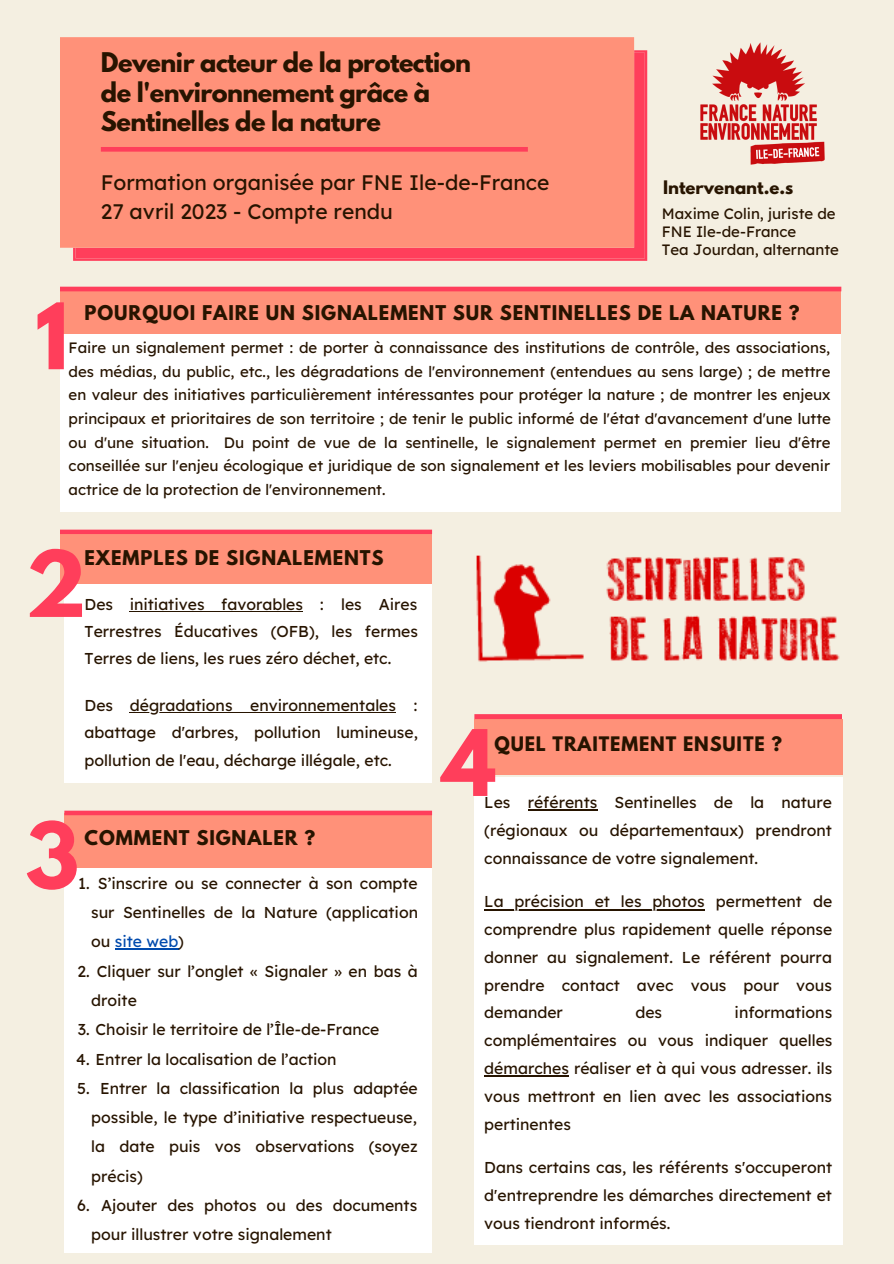
<style>
.page{position:relative;width:894px;height:1264px;background:#fff}
.page>*{position:absolute;margin:0;border:0;box-sizing:border-box;transform-origin:0 0}
.t1{font:700 81px "League Spartan";color:#ff3e5b}
.t2{font:700 24px "League Spartan";letter-spacing:-.02em;color:#271400}
.t3{font:21px "Lexend Deca";color:#271400}
.t4{font:700 18px "League Spartan";letter-spacing:.05em;color:#271400}
.t5{font:700 17.7px "League Spartan";letter-spacing:.05em;color:#271400}
.t6{font:700 16.5px "League Spartan";color:#271400}
.t7{font:15.75px/27.8px "Lexend Deca";color:#271400;text-align:justify}
.t8{font:15px/23.7px "Lexend Deca";color:#271400;text-align:justify}
.s1{color:#004aad}
</style>
<div class="page">
<div style="left:0;top:0;width:893px;height:1263px;background:#f4efe1"></div>
<svg style="left:73px;top:50px;width:574px;height:211px;fill:#ff3e5b"></svg>
<div style="left:60px;top:37px;width:574px;height:211px;background:#ff9179"></div>
<div style="left:60px;top:288px;width:780px;height:223px;background:#fff"></div>
<div style="left:60px;top:288px;width:780px;height:46px;background:#ff9179"></div>
<hr style="left:60px;top:287px;width:781px;height:4px;background:#ff3e5b">
<svg style="left:101px;top:147px;width:426px;height:5px"></svg>
<div style="left:64px;top:535px;width:367px;height:247px;background:#fff"></div>
<div style="left:60px;top:532px;width:371px;height:51px;background:#ff9179"></div>
<svg style="left:60px;top:529px;width:372px;height:5px"></svg>
<img style="left:700px;top:42px;width:125px;height:123px">
<div style="left:65px;top:813px;width:367px;height:439px;background:#fff"></div>
<div style="left:64px;top:813px;width:367px;height:54px;background:#ff9179"></div>
<svg style="left:64px;top:810px;width:368px;height:5px"></svg>
<img style="left:476px;top:555px;width:363px;height:107px">
<hr style="left:130px;top:610px;width:173px;height:1px;background:#271400">
<hr style="left:130px;top:712px;width:266px;height:1px;background:#271400">
<hr style="left:115px;top:948px;width:63px;height:1px;background:#004aad">
<div style="left:474px;top:776px;width:368px;height:468px;background:#fff"></div>
<div style="left:474px;top:719px;width:368px;height:55px;background:#ff9179"></div>
<svg style="left:474px;top:714px;width:367px;height:5px"></svg>
<hr style="left:527px;top:809px;width:70px;height:2px;background:#271400">
<hr style="left:484px;top:908px;width:220px;height:2px;background:#271400">
<hr style="left:484px;top:1075px;width:85px;height:1px;background:#271400">
<p class="t2" style="left:101px;top:51px;width:372px">Devenir acteur de la protection</p>
<p class="t2" style="left:101px;top:80px;width:331px">de l'environnement grâce à</p>
<p class="t2" style="left:101px;top:109px;width:282px">Sentinelles de la nature</p>
<p class="t3" style="left:101px;top:169px;width:450px">Formation organisée par FNE Ile-de-France</p>
<p class="t3" style="left:101px;top:198px;width:293px">27 avril 2023 - Compte rendu</p>
<p class="t6" style="left:662px;top:179px;width:132px">Intervenant.e.s</p>
<p class="t8" style="left:661px;top:202px;width:175px">Maxime Colin, juriste de</p>
<p class="t8" style="left:661px;top:220px;width:136px">FNE Ile-de-France</p>
<p class="t8" style="left:661px;top:238px;width:179px">Tea Jourdan, alternante</p>
<p class="t1" style="left:35px;top:296px;width:35px">1</p>
<p class="t4" style="left:85px;top:303px;width:716px">POURQUOI FAIRE UN SIGNALEMENT SUR SENTINELLES DE LA NATURE ?</p>
<p class="t8" style="left:69px;top:335px;width:763px">Faire un signalement permet : de porter à connaissance des institutions de contrôle, des associations, des médias, du public, etc., les dégradations de l'environnement (entendues au sens large) ; de mettre en valeur des initiatives particulièrement intéressantes pour protéger la nature ; de montrer les enjeux principaux et prioritaires de son territoire ; de tenir le public informé de l'état d'avancement d'une lutte ou d'une situation. Du point de vue de la sentinelle, le signalement permet en premier lieu d'être conseillée sur l'enjeu écologique et juridique de son signalement et les leviers mobilisables pour devenir actrice de la protection de l'environnement.</p>
<p class="t1" style="left:25px;top:544px;width:63px">2</p>
<p class="t4" style="left:85px;top:548px;width:300px">EXEMPLES DE SIGNALEMENTS</p>
<p class="t7" style="left:85px;top:590px;width:335px;line-height:27.2px">Des initiatives favorables : les Aires Terrestres Éducatives (OFB), les fermes Terres de liens, les rues zéro déchet, etc.</p>
<p class="t7" style="left:85px;top:691px;width:335px;line-height:27.2px">Des dégradations environnementales : abattage d'arbres, pollution lumineuse, pollution de l'eau, décharge illégale, etc.</p>
<p class="t1" style="left:25px;top:815px;width:55px">3</p>
<p class="t4" style="left:85px;top:828px;width:232px">COMMENT SIGNALER ?</p>
<p class="t7" style="left:91px;top:868px;width:328px;line-height:29.2px;text-indent:7px">S’inscrire ou se connecter à son compte sur Sentinelles de la Nature (application ou <span class="s1">site web</span>)</p>
<p class="t7" style="left:91px;top:956px;width:322px;line-height:29.2px;text-indent:-14px">2. Cliquer sur l’onglet « Signaler » en bas à droite</p>
<p class="t7" style="left:78px;top:1015px;width:303px">3. Choisir le territoire de l’Î le-de-France</p>
<p class="t7" style="left:76px;top:1044px;width:262px">4. Entrer la localisation de l’action</p>
<p class="t7" style="left:91px;top:1073px;width:328px;line-height:29.2px;text-indent:9px">Entrer la classification la plus adaptée possible, le type d’initiative respectueuse, la date puis vos observations (soyez précis)</p>
<p class="t7" style="left:91px;top:1190px;width:327px;line-height:29.2px;text-indent:10px">Ajouter des photos ou des documents pour illustrer votre signalement</p>
<p class="t7" style="left:78px;top:869px;width:13px">1.</p>
<p class="t7" style="left:77px;top:1074px;width:14px">5.</p>
<p class="t7" style="left:77px;top:1191px;width:14px">6.</p>
<p class="t1" style="left:442px;top:723px;width:55px">4</p>
<p class="t5" style="left:494px;top:735px;width:289px">QUEL TRAITEMENT ENSUITE ?</p>
<p class="t7" style="left:484px;top:788px;width:349px">Les référents Sentinelles de la nature (régionaux ou départementaux) prendront connaissance de votre signalement.</p>
<p class="t7" style="left:484px;top:887px;width:349px">La précision et les photos permettent de comprendre plus rapidement quelle réponse donner au signalement. Le référent pourra prendre contact avec vous pour vous demander</p>
<p class="t7" style="left:484px;top:998px;width:349px;text-indent:250px">informations complémentaires ou vous indiquer quelles démarches réaliser et à qui vous adresser. ils vous mettront en lien avec les associations pertinentes</p>
<p class="t7" style="left:484px;top:1153px;width:349px">Dans certains cas, les référents s'occuperont d'entreprendre les démarches directement et vous tiendront informés.</p>
<p class="t7" style="left:635px;top:998px;width:28px">des</p>
</div>
